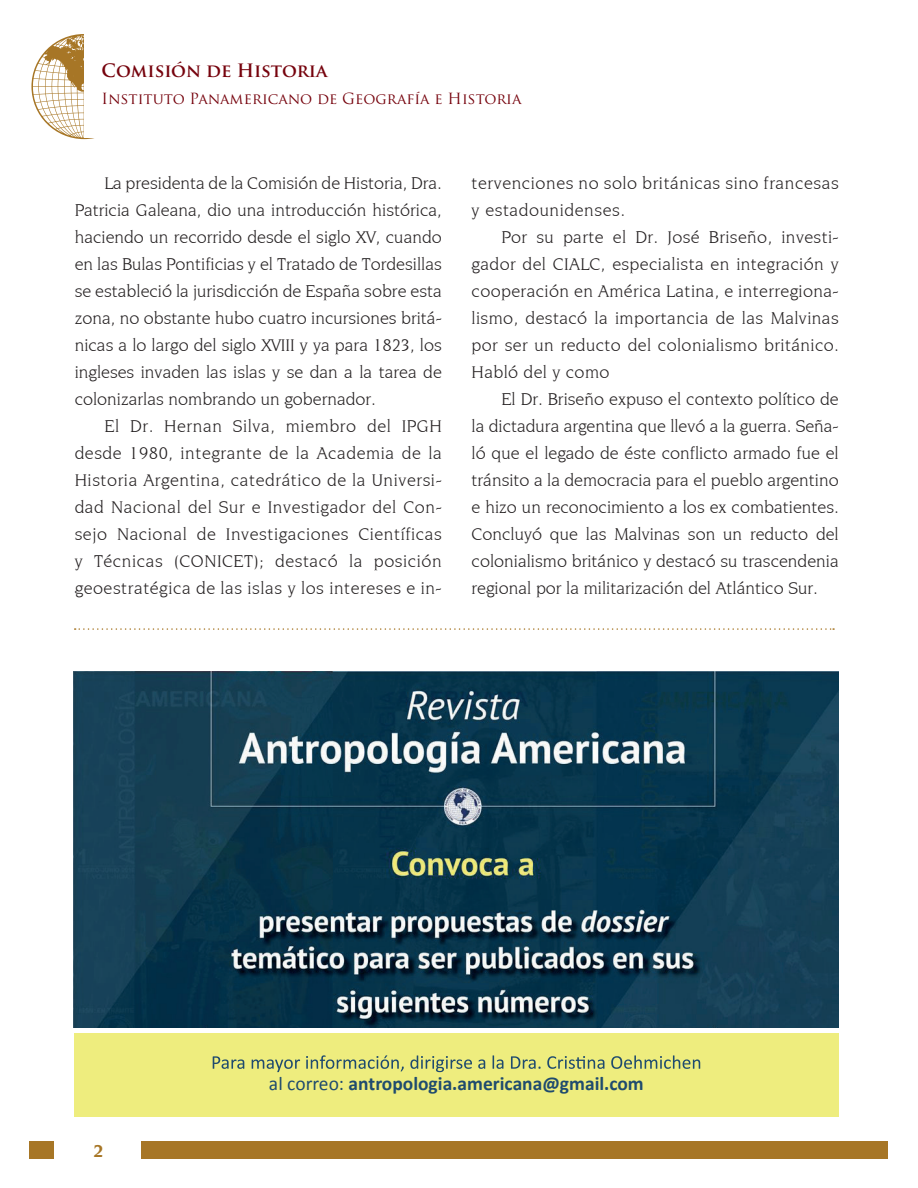
<style>
.page{position:relative;width:918px;height:1188px;background:#fff}
.page>*{position:absolute;margin:0;border:0;box-sizing:border-box;transform-origin:0 0}
.t1{font:700 19.5px "Calibri";color:#1f4b6e}
.t2{font:18px/27px "Novarese IT Cby BT";letter-spacing:.02em;color:#231f20;text-align:justify}
.t3{font:700 18px "Trajan Pro";color:#76030d}
.t4{font:700 18px "Novarese IT Cby BT";color:#a77626}
.t5{font:15px "Trajan Pro";color:#76030d}
.s1{font-weight:400}
</style>
<div class="page">
<svg style="left:31px;top:34px;width:63px;height:105px"></svg>
<div style="left:84px;top:34px;width:63px;height:104px;background:#fff"></div>
<div style="left:30px;top:1141px;width:858px;height:18px;background:#a77626"></div>
<div style="left:54px;top:1141px;width:86px;height:19px;background:#fff"></div>
<img style="left:74px;top:672px;width:765px;height:356px">
<div style="left:74px;top:1033px;width:765px;height:84px;background:#eeed7e"></div>
<svg style="left:213px;top:1055px;width:487px;height:17px"></svg>
<svg style="left:75px;top:628px;width:759px;height:2px"></svg>
<p class="t3" style="left:102px;top:60px;width:227px">Comisión de Historia</p>
<p class="t5" style="left:102px;top:89px;width:421px">Instituto Panamericano de Geografía e Historia</p>
<p class="t2" style="left:75px;top:169px;width:369px;text-indent:30px">La presidenta de la Comisión de Historia, Dra.<br>Patricia Galeana, dio una introducción histórica, haciendo un recorrido desde el siglo XV, cuando en las Bulas Pontificias y el Tratado de Tordesillas se estableció la jurisdicción de España sobre esta zona, no obstante hubo cuatro incursiones britá&shy;nicas a lo largo del siglo XVIII y ya para 1823, los ingleses invaden las islas y se dan a la tarea de colonizarlas nombrando un gobernador.</p>
<p class="t2" style="left:75px;top:412px;width:369px;text-indent:30px">El Dr. Hernan Silva, miembro del IPGH desde 1980, integrante de la Academia de la Historia Argentina, catedrático de la Universi&shy;dad Nacional del Sur e Investigador del Con&shy;sejo Nacional de Investigaciones Científicas y Técnicas (CONICET); destacó la posición geoestratégica de las islas y los intereses e in-</p>
<p class="t2" style="left:472px;top:169px;width:369px">tervenciones no solo británicas sino francesas y estadounidenses.</p>
<p class="t2" style="left:472px;top:223px;width:369px;text-indent:30px">Por su parte el Dr. José Briseño, investi&shy;gador del CIALC, especialista en integración y cooperación en América Latina, e interregiona&shy;lismo, destacó la importancia de las Malvinas por ser un reducto del colonialismo británico.<br>Habló del y como</p>
<p class="t2" style="left:472px;top:385px;width:369px;text-indent:30px">El Dr. Briseño expuso el contexto político de la dictadura argentina que llevó a la guerra. Seña&shy;ló que el legado de éste conflicto armado fue el tránsito a la democracia para el pueblo argentino e hizo un reconocimiento a los ex combatientes.<br>Concluyó que las Malvinas son un reducto del colonialismo británico y destacó su trascendenia regional por la militarización del Atlántico Sur.</p>
<p class="t4" style="left:93px;top:1140px;width:12px">2</p>
<p class="t1" style="left:269px;top:1071px;width:376px"><span class="s1">al correo:</span> antropologia.americana@gmail.com</p>
</div>
